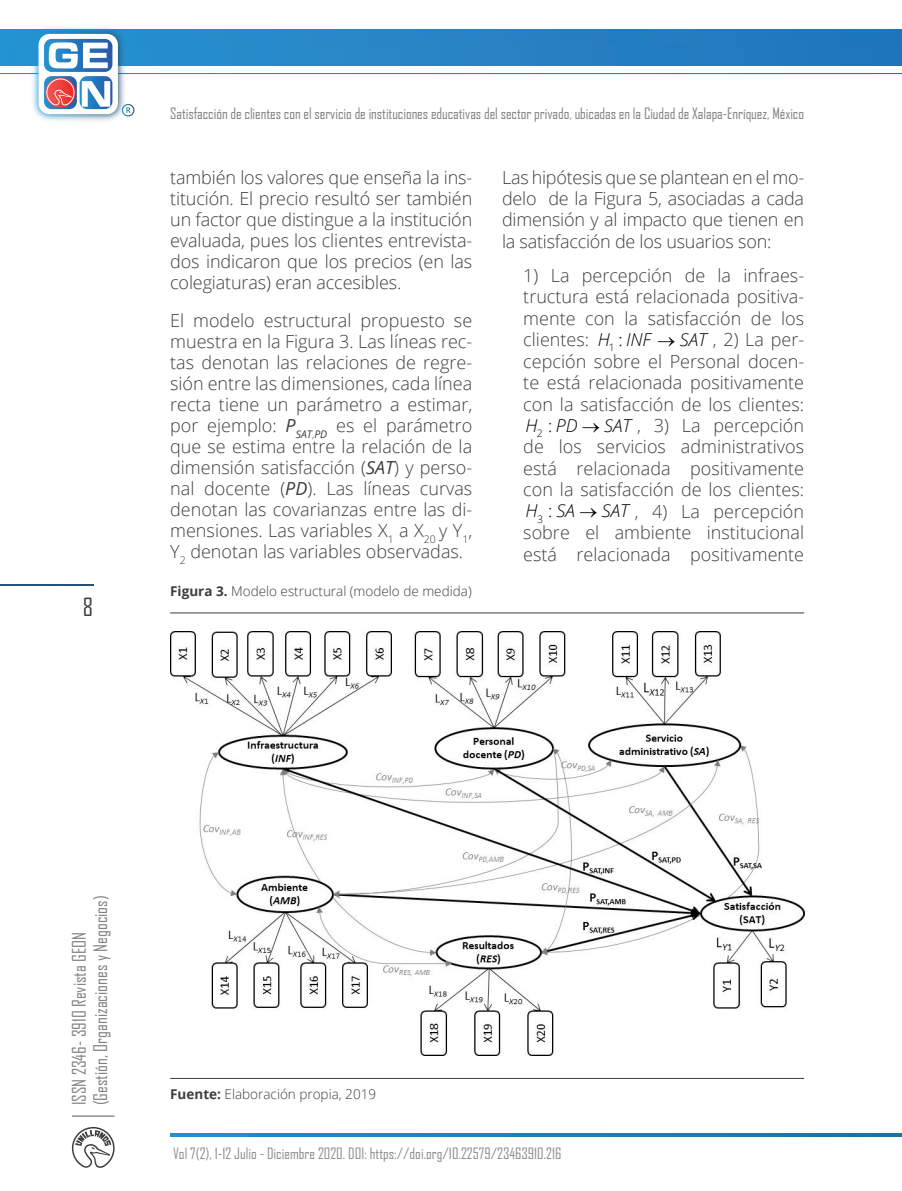
<style>
.page{position:relative;width:902px;height:1191px;background:#fff}
.page>*{position:absolute;margin:0;border:0;box-sizing:border-box;transform-origin:0 0}
.t1{font:24px "Agency FB";color:#3e3e3f}
.Cuerpo_de_Texto{font:300 18px/21px "Open Sans";letter-spacing:-.01em;color:#3e3e3f;text-align:justify}
.cuerpor_indentado{font:300 18px/21.5px "Open Sans";color:#3e3e3f;text-align:justify}
.t2{font:18px/21.6px "Agency FB";color:#808285}
.t3{font:15px "Agency FB";letter-spacing:-.005em;color:#808285}
.t4{font:15px "Agency FB";color:#8b8d90}
.Titulo_grafico{font:300 13.5px "Open Sans";color:#3e3e3f}
.Fuente{font:300 13.5px "Open Sans";color:#3e3e3f}
.t5{font:300 10.2px "Open Sans";color:#000}
.s1{font-weight:400;font-style:italic}
.s2{font-weight:700}
.s3{font-style:italic;font-size:17.7px;color:#000}
.s4{color:#000}
</style>
<div class="page">
<div style="left:0;top:30px;width:901px;height:24px;background:#2780c3"></div>
<div style="left:1px;top:46px;width:900px;height:19px;background:#2781c4"></div>
<img style="left:0;top:27px;width:173px;height:94px">
<div style="left:39px;top:34px;width:79px;height:80px;background:#fdfdfd;border-radius:11px"></div>
<svg style="left:44px;top:39px;width:68px;height:70px"></svg>
<hr style="left:72px;top:1115px;width:42px;height:1px;background:#57585a">
<svg style="left:72px;top:1126px;width:43px;height:42px"></svg>
<svg style="left:170px;top:1133px;width:731px;height:4px;background:#217fb1"></svg>
<hr style="left:0;top:584px;width:93px;height:1px;background:#275172">
<hr style="left:170px;top:612px;width:634px;height:1px;background:#3e3e3f">
<hr style="left:170px;top:1078px;width:634px;height:1px;background:#3e3e3f">
<img style="left:170px;top:631px;width:634px;height:424px">
<h1 class="t1" style="left:83px;top:592px;width:12px">8</h1>
<p class="t3" style="left:170px;top:105px;width:635px">Satisfacción de clientes con el servicio de instituciones educativas del sector privado, ubicadas en la Ciudad de Xalapa-Enríquez, México</p>
<p class="Cuerpo_de_Texto" style="left:170px;top:166px;width:303px">también los valores que enseña la ins&shy;titución. El precio resultó ser también un factor que distingue a la institución evaluada, pues los clientes entrevista&shy;dos indicaron que los precios (en las colegiaturas) eran accesibles.</p>
<p class="Cuerpo_de_Texto" style="left:170px;top:309px;width:303px">El modelo estructural propuesto se muestra en la Figura 3. Las líneas rec&shy;tas denotan las relaciones de regre&shy;sión entre las dimensiones, cada línea recta tiene un parámetro a estimar, por ejemplo: <span class="s1">P</span><sub>SAT</sub><sub>,</sub><sub>PD</sub> es el parámetro que se estima entre la relación de la dimensión satisfacción (<span class="s1">SAT</span>) y perso&shy;nal docente (<span class="s1">PD</span>). Las líneas curvas denotan las covarianzas entre las di&shy;mensiones. Las variables X<sub>1</sub> a X<sub>20</sub> y Y<sub>1</sub>, Y<sub>2</sub> denotan las variables observadas.</p>
<p class="Titulo_grafico" style="left:170px;top:581px;width:303px"><span class="s2">Figura 3.</span> Modelo estructural (modelo de medida)</p>
<p class="Cuerpo_de_Texto" style="left:502px;top:166px;width:303px">Las hipótesis que se plantean en el mo&shy;delo de la Figura 5, asociadas a cada dimensión y al impacto que tienen en la satisfacción de los usuarios son:</p>
<p class="cuerpor_indentado" style="left:523px;top:264px;width:282px">1) La percepción de la infraes&shy;tructura está relacionada positiva&shy;mente con la satisfacción de los clientes:</p>
<p class="Cuerpo_de_Texto" style="left:598px;top:328px;width:208px"><span class="s3">H INF</span> <span class="s4">→</span> <span class="s3">SAT</span> , 2) La per-</p>
<p class="t5" style="left:609px;top:340px;width:15px">1 <sup>:</sup></p>
<p class="cuerpor_indentado" style="left:523px;top:350px;width:282px">cepción sobre el Personal docen&shy;te está relacionada positivamente con la satisfacción de los clientes:</p>
<p class="Cuerpo_de_Texto" style="left:525px;top:414px;width:280px"><span class="s3">H PD</span> <span class="s4">→</span> <span class="s3">SAT</span> , 3) La percepción</p>
<p class="t5" style="left:537px;top:426px;width:17px">2 <sup>:</sup></p>
<p class="cuerpor_indentado" style="left:523px;top:436px;width:282px">de los servicios administrativos está relacionada positivamente con la satisfacción de los clientes:</p>
<p class="Cuerpo_de_Texto" style="left:525px;top:500px;width:280px"><span class="s3">H SA</span> <span class="s4">→</span> <span class="s3">SAT</span> , 4) La percepción</p>
<p class="t5" style="left:537px;top:512px;width:17px">3 <sup>:</sup></p>
<p class="cuerpor_indentado" style="left:523px;top:521px;width:282px">sobre el ambiente institucional está relacionada positivamente</p>
<p class="t2" style="left:68px;top:1105px;width:211px;rotate:-90deg">ISSN 2346- 3910 Revista GEON (Gestión, Organizaciones y Negocios)</p>
<p class="Fuente" style="left:170px;top:1084px;width:207px"><span class="s2">Fuente:</span> Elaboración propia, 2019</p>
<p class="t4" style="left:173px;top:1144px;width:390px">Vol 7(2), 1-12 Julio - Diciembre 2020. DOI: https://doi.org/10.22579/23463910.216</p>
</div>
